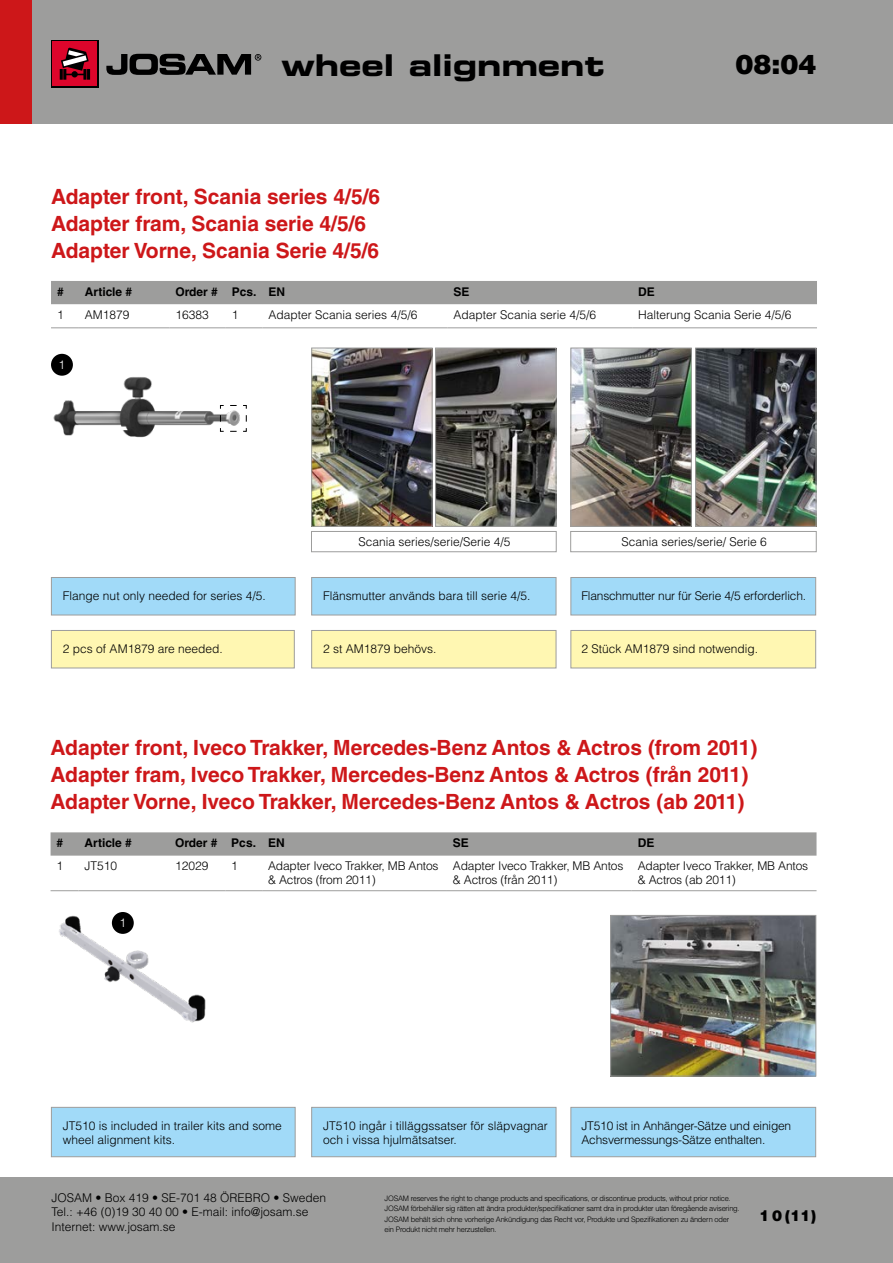
<style>
.page{position:relative;width:893px;height:1263px;background:#fff}
.page>*{position:absolute;margin:0;border:0;box-sizing:border-box;transform-origin:0 0}
.t1{font:30px "Eurostile LT Std Bold Ex 2";color:#000}
.t2{font:900 27px "Helvetica LT Std";color:#000}
.t3{font:700 21px "Helvetica LT Std";color:#cd1719}
.t4{font:900 15px "Helvetica LT Std";color:#000}
.Productsheet_BodyTex{font:300 12px/14.4px "Helvetica LT Std";color:#000}
.Tabellcell_Helvetica{font:300 12px/14.1px "Helvetica LT Std";letter-spacing:-.015em;color:#000}
.bröd2{font:700 12px "Helvetica LT Std";color:#000}
.t5{font:300 12px "Helvetica LT Std";color:#fff}
.t6{font:300 7.5px/10.5px "Helvetica LT Std";letter-spacing:-.03em;color:#000}
</style>
<div class="page">
<div style="left:0;top:1178px;width:893px;height:85px;background:#9d9d9c"></div>
<div style="left:0;top:0;width:893px;height:123px;background:#9d9d9c"></div>
<div style="left:0;top:0;width:32px;height:123px;background:#cd1719"></div>
<div style="left:51px;top:40px;width:48px;height:48px;background:linear-gradient(to right,#000,#000)"></div>
<div style="left:53px;top:42px;width:44px;height:44px;background:#dd052b"></div>
<svg style="left:60px;top:48px;width:30px;height:32px"></svg>
<svg style="left:106px;top:54px;width:155px;height:21px"></svg>
<img style="left:59px;top:912px;width:147px;height:111px">
<div style="left:51px;top:281px;width:766px;height:23px;background:#9d9d9c"></div>
<svg style="left:51px;top:327px;width:28px;height:1px"></svg>
<hr style="left:79px;top:327px;width:90px;height:1px;background:#9d9d9c">
<hr style="left:169px;top:327px;width:57px;height:1px;background:#9d9d9c">
<hr style="left:226px;top:327px;width:37px;height:1px;background:#9d9d9c">
<hr style="left:263px;top:327px;width:184px;height:1px;background:#9d9d9c">
<hr style="left:447px;top:327px;width:185px;height:1px;background:#9d9d9c">
<hr style="left:632px;top:327px;width:185px;height:1px;background:#9d9d9c">
<div style="left:51px;top:354px;width:22px;height:22px;background:#000;border-radius:50%"></div>
<div style="left:51px;top:630px;width:244px;height:38px;background:#fff7b2;border:1px solid #9d9d9c"></div>
<div style="left:311px;top:630px;width:245px;height:38px;background:#fff7b2;border:1px solid #9d9d9c"></div>
<div style="left:570px;top:630px;width:246px;height:38px;background:#fff7b2;border:1px solid #9d9d9c"></div>
<div style="left:51px;top:577px;width:245px;height:38px;background:#a1daf8;border:1px solid #9d9d9c"></div>
<div style="left:51px;top:1107px;width:245px;height:50px;background:#a1daf8;border:1px solid #9d9d9c"></div>
<div style="left:311px;top:577px;width:245px;height:38px;background:#a1daf8;border:1px solid #9d9d9c"></div>
<div style="left:311px;top:1107px;width:245px;height:50px;background:#a1daf8;border:1px solid #9d9d9c"></div>
<div style="left:570px;top:577px;width:246px;height:38px;background:#a1daf8;border:1px solid #9d9d9c"></div>
<div style="left:570px;top:1107px;width:246px;height:50px;background:#a1daf8;border:1px solid #9d9d9c"></div>
<img style="left:53px;top:374px;width:167px;height:64px">
<img style="left:572px;top:350px;width:118px;height:175px">
<div style="left:570px;top:348px;width:122px;height:179px;border:1px solid #9d9d9c"></div>
<img style="left:697px;top:350px;width:117px;height:175px">
<div style="left:695px;top:348px;width:121px;height:179px;border:1px solid #9d9d9c"></div>
<svg style="left:220px;top:405px;width:27px;height:27px"></svg>
<img style="left:313px;top:350px;width:117px;height:175px">
<div style="left:311px;top:348px;width:121px;height:179px;border:1px solid #9d9d9c"></div>
<img style="left:437px;top:350px;width:117px;height:175px">
<div style="left:435px;top:348px;width:121px;height:179px;border:1px solid #9d9d9c"></div>
<div style="left:311px;top:531px;width:245px;height:21px;border:1px solid #9d9d9c"></div>
<div style="left:570px;top:531px;width:246px;height:21px;border:1px solid #9d9d9c"></div>
<svg style="left:51px;top:832px;width:765px;height:24px;background:#a0a09f"></svg>
<svg style="left:51px;top:890px;width:27px;height:1px"></svg>
<hr style="left:78px;top:890px;width:91px;height:1px;background:#9d9d9c">
<hr style="left:169px;top:890px;width:56px;height:1px;background:#9d9d9c">
<hr style="left:225px;top:890px;width:37px;height:1px;background:#9d9d9c">
<hr style="left:262px;top:890px;width:185px;height:1px;background:#9d9d9c">
<hr style="left:447px;top:890px;width:185px;height:1px;background:#9d9d9c">
<hr style="left:632px;top:890px;width:184px;height:1px;background:#9d9d9c">
<div style="left:112px;top:912px;width:22px;height:22px;background:#000;border-radius:50%"></div>
<img style="left:612px;top:917px;width:202px;height:157px">
<div style="left:610px;top:915px;width:206px;height:161px;border:1px solid #9d9d9c"></div>
<h1 class="t1" style="left:281px;top:44px;width:325px">wheel alignment</h1>
<h2 class="t2" style="left:735px;top:47px;width:83px">08:04</h2>
<p class="t3" style="left:51px;top:183px;width:331px">Adapter front, Scania series 4/5/6</p>
<p class="t3" style="left:51px;top:210px;width:317px">Adapter fram, Scania serie 4/5/6</p>
<p class="t3" style="left:51px;top:237px;width:330px">Adapter Vorne, Scania Serie 4/5/6</p>
<p class="bröd2" style="left:57px;top:284px;width:8px">#</p>
<p class="bröd2" style="left:85px;top:284px;width:49px">Article #</p>
<p class="bröd2" style="left:175px;top:284px;width:44px">Order #</p>
<p class="bröd2" style="left:232px;top:284px;width:26px">Pcs.</p>
<p class="bröd2" style="left:269px;top:284px;width:18px">EN</p>
<p class="bröd2" style="left:453px;top:284px;width:18px">SE</p>
<p class="bröd2" style="left:638px;top:284px;width:18px">DE</p>
<p class="Productsheet_BodyTex" style="left:57px;top:307px;width:8px">1</p>
<p class="Tabellcell_Helvetica" style="left:85px;top:307px;width:46px">AM1879</p>
<p class="Tabellcell_Helvetica" style="left:175px;top:307px;width:35px">16383</p>
<p class="Tabellcell_Helvetica" style="left:232px;top:307px;width:8px">1</p>
<p class="Tabellcell_Helvetica" style="left:269px;top:307px;width:150px">Adapter Scania series 4/5/6</p>
<p class="Tabellcell_Helvetica" style="left:453px;top:307px;width:144px">Adapter Scania serie 4/5/6</p>
<p class="Tabellcell_Helvetica" style="left:638px;top:307px;width:155px">Halterung Scania Serie 4/5/6</p>
<p class="t5" style="left:59px;top:357px;width:8px">1</p>
<p class="Productsheet_BodyTex" style="left:63px;top:588px;width:204px">Flange nut only needed for series 4/5.</p>
<p class="Productsheet_BodyTex" style="left:358px;top:534px;width:154px">Scania series/serie/Serie 4/5</p>
<p class="Productsheet_BodyTex" style="left:621px;top:534px;width:147px">Scania series/serie/ Serie 6</p>
<p class="Productsheet_BodyTex" style="left:323px;top:588px;width:209px">Flänsmutter används bara till serie 4/5.</p>
<p class="Productsheet_BodyTex" style="left:581px;top:588px;width:226px">Flanschmutter nur für Serie 4/5 erforderlich.</p>
<p class="Productsheet_BodyTex" style="left:63px;top:641px;width:161px">2 pcs of AM1879 are needed.</p>
<p class="Productsheet_BodyTex" style="left:323px;top:641px;width:115px">2 st AM1879 behövs.</p>
<p class="Productsheet_BodyTex" style="left:581px;top:641px;width:178px">2 Stück AM1879 sind notwendig.</p>
<p class="t3" style="left:51px;top:735px;width:709px">Adapter front, Iveco Trakker, Mercedes-Benz Antos &amp; Actros (from 2011)</p>
<p class="t3" style="left:51px;top:762px;width:699px">Adapter fram, Iveco Trakker, Mercedes-Benz Antos &amp; Actros (från 2011)</p>
<p class="t3" style="left:51px;top:789px;width:695px">Adapter Vorne, Iveco Trakker, Mercedes-Benz Antos &amp; Actros (ab 2011)</p>
<p class="bröd2" style="left:57px;top:835px;width:8px">#</p>
<p class="bröd2" style="left:84px;top:835px;width:49px">Article #</p>
<p class="bröd2" style="left:175px;top:835px;width:44px">Order #</p>
<p class="bröd2" style="left:231px;top:835px;width:26px">Pcs.</p>
<p class="bröd2" style="left:268px;top:835px;width:18px">EN</p>
<p class="bröd2" style="left:453px;top:835px;width:18px">SE</p>
<p class="bröd2" style="left:638px;top:835px;width:18px">DE</p>
<p class="Productsheet_BodyTex" style="left:57px;top:859px;width:8px">1</p>
<p class="Tabellcell_Helvetica" style="left:84px;top:859px;width:34px">JT510</p>
<p class="Tabellcell_Helvetica" style="left:175px;top:859px;width:35px">12029</p>
<p class="Tabellcell_Helvetica" style="left:231px;top:859px;width:8px">1</p>
<p class="Tabellcell_Helvetica" style="left:268px;top:859px;width:172px">Adapter Iveco Trakker, MB Antos &amp; Actros (from 2011)</p>
<p class="Tabellcell_Helvetica" style="left:453px;top:859px;width:172px">Adapter Iveco Trakker, MB Antos &amp; Actros (från 2011)</p>
<p class="Tabellcell_Helvetica" style="left:638px;top:859px;width:172px">Adapter Iveco Trakker, MB Antos &amp; Actros (ab 2011)</p>
<p class="t5" style="left:119px;top:915px;width:8px">1</p>
<p class="Productsheet_BodyTex" style="left:63px;top:1118px;width:220px">JT510 is included in trailer kits and some wheel alignment kits.</p>
<p class="Productsheet_BodyTex" style="left:323px;top:1118px;width:226px">JT510 ingår i tilläggssatser för släpvagnar och i vissa hjulmätsatser.</p>
<p class="Productsheet_BodyTex" style="left:581px;top:1118px;width:211px">JT510 ist in Anhänger-Sätze und einigen<br>Achsvermessungs-Sätze enthalten.</p>
<p class="Productsheet_BodyTex" style="left:51px;top:1190px;width:276px">JOSAM • Box 419 • SE-701 48 ÖREBRO • Sweden<br>Tel.: +46 (0)19 30 40 00 • E-mail: info@josam.se<br>Internet: www.josam.se</p>
<p class="t6" style="left:385px;top:1192px;width:357px">JOSAM reserves the right to change products and specifications, or discontinue products, without prior notice.<br>JOSAM förbehåller sig rätten att ändra produkter/specifikationer samt dra in produkter utan föregående avisering.<br>JOSAM behält sich ohne vorherige Ankündigung das Recht vor, Produkte und Spezifikationen zu ändern oder ein Produkt nicht mehr herzustellen.</p>
<p class="t4" style="left:760px;top:1205px;width:58px">1 0 (11)</p>
</div>
